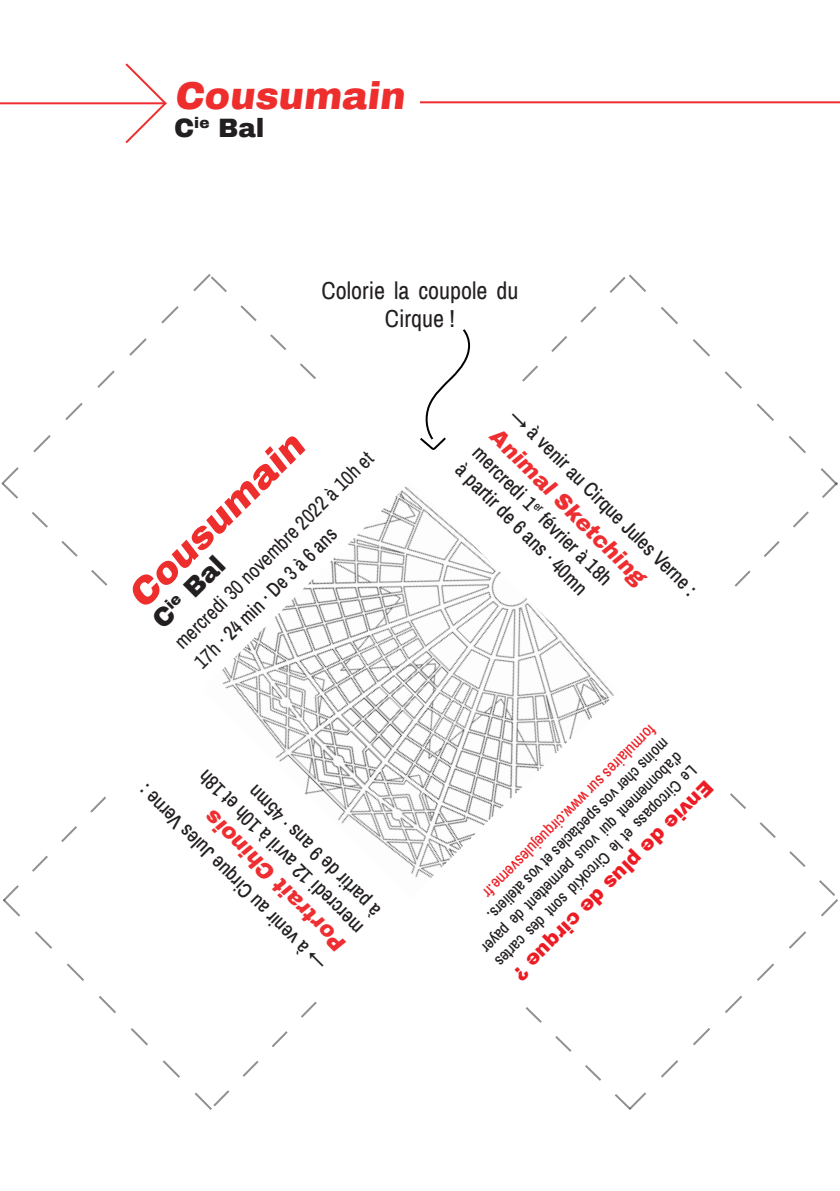
<style>
.page{position:relative;width:840px;height:1191px;background:#fff}
.page>*{position:absolute;margin:0;border:0;box-sizing:border-box;transform-origin:0 0}
.t1{font:900 38px "Archivo";color:#ee2e2d}
.t2{font:900 26px "Archivo";color:#231f20}
.t3{font:24px/28.8px "Archivo Narrow";color:#231f20;text-align:center}
.t4{font:900 22px "Archivo";color:#ee2e31}
.t5{font:500 20px/24px "Archivo Narrow";color:#231f20}
.t6{font:20px/28px "Archivo Narrow";color:#231f20}
.t7{font:900 20px "Archivo";color:#ed1c24}
.t8{font:500 16px/19.2px "Archivo Narrow";color:#231f20;text-align:justify}
.t9{font:500 16px "Archivo Narrow";color:#ee2227}
.s1{font-weight:500}
</style>
<div class="page">
<hr style="left:0;top:102px;width:166px;height:2px;background:#ee2e31">
<svg style="left:123px;top:63px;width:44px;height:81px"></svg>
<hr style="left:420px;top:101px;width:419px;height:2px;background:#ee2e31">
<svg style="left:3px;top:275px;width:205px;height:206px"></svg>
<svg style="left:1px;top:481px;width:107px;height:105px"></svg>
<svg style="left:208px;top:274px;width:108px;height:105px"></svg>
<svg style="left:525px;top:1007px;width:101px;height:99px"></svg>
<svg style="left:730px;top:793px;width:105px;height:103px"></svg>
<svg style="left:522px;top:277px;width:104px;height:105px"></svg>
<svg style="left:734px;top:487px;width:100px;height:100px"></svg>
<svg style="left:6px;top:796px;width:100px;height:101px"></svg>
<svg style="left:214px;top:1001px;width:103px;height:106px"></svg>
<svg style="left:626px;top:899px;width:212px;height:211px"></svg>
<svg style="left:3px;top:897px;width:211px;height:213px"></svg>
<svg style="left:629px;top:274px;width:209px;height:213px"></svg>
<img style="left:201px;top:486px;width:413px;height:412px">
<svg style="left:420px;top:329px;width:51px;height:121px"></svg>
<p class="t1" style="left:174px;top:73px;width:237px">Cousumain</p>
<p class="t2" style="left:174px;top:112px;width:92px">C<sup>ie</sup> Bal</p>
<p class="t3" style="left:321px;top:275px;width:198px">Colorie la coupole du<br>Cirque !</p>
<p class="t1" style="left:118px;top:585px;width:232px;rotate:-45deg">Cousumain</p>
<p class="t6" style="left:168px;top:635px;width:272px;rotate:-45deg">mercredi 30 novembre 2022 à 10h et<br>17h <span class="s1">· 24 min · De 3 à 6 ans</span></p>
<p class="t2" style="left:146px;top:613px;width:92px;rotate:-45deg">C<sup>ie</sup> Bal</p>
<p class="t5" style="left:350px;top:939px;width:224px;rotate:-135deg">mercredi 12 avril à 10h et 18h à partir de 9 ans · 45mn</p>
<p class="t5" style="left:313px;top:977px;width:256px;rotate:-135deg">→ à venir au Cirque Jules Verne :</p>
<p class="t4" style="left:332px;top:957px;width:191px;rotate:-135deg">Portrait Chinois</p>
<p class="t5" style="left:522px;top:403px;width:256px;rotate:45deg">→ à venir au Cirque Jules Verne :</p>
<p class="t4" style="left:503px;top:422px;width:212px;rotate:45deg">Animal Sketching</p>
<p class="t5" style="left:485px;top:440px;width:189px;rotate:45deg">mercredi 1<sup>er</sup> février à 18h à partir de 6 ans · 40mn</p>
<p class="t9" style="left:661px;top:735px;width:238px;rotate:135deg">formulaires sur www.cirquejulesverne.fr</p>
<p class="t8" style="left:701px;top:775px;width:278px;rotate:135deg">Le Circopass et le CircoKid sont des cartes d’abonnement qui vous permettent de payer moins cher vos spectacles et vos ateliers.</p>
<p class="t7" style="left:718px;top:793px;width:275px;rotate:135deg">Envie de plus de cirque ?</p>
</div>
